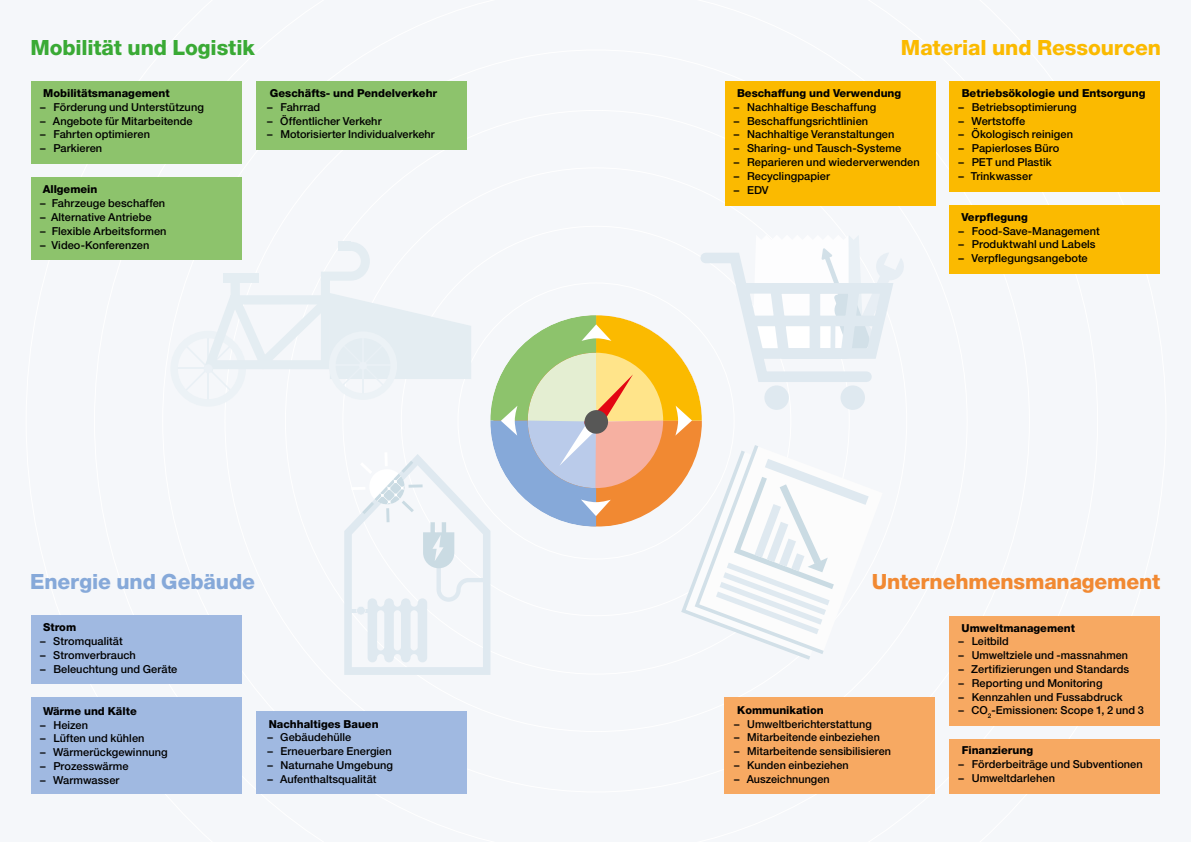
<style>
.page{position:relative;width:1191px;height:842px;background:#fff}
.page>*{position:absolute;margin:0;border:0;box-sizing:border-box;transform-origin:0 0}
.t1{font:800 21px "Helvetica Neue LT Pro";letter-spacing:-.01em;color:#f18932}
.t2{font:800 21px "Helvetica Neue LT Pro";letter-spacing:-.005em;color:#fbba00}
.t3{font:800 21px "Helvetica Neue LT Pro";letter-spacing:-.005em;color:#3aaa35}
.t4{font:800 21px "Helvetica Neue LT Pro";letter-spacing:-.005em;color:#86a9d9}
.t5{font:500 11px "Helvetica Neue LT Pro";letter-spacing:.005em;color:#000}
.t6{font:800 11px "Helvetica Neue LT Pro";color:#000}
</style>
<div class="page">
<div style="left:595px;top:0;width:596px;height:420px;background:#f5f7fa"></div>
<div style="left:0;top:0;width:595px;height:420px;background:#f5f7fa"></div>
<div style="left:0;top:420px;width:597px;height:422px;background:#f5f7fa"></div>
<div style="left:595px;top:420px;width:596px;height:422px;background:#f5f7fa"></div>
<svg style="left:178px;top:236px;width:726px;height:439px"></svg>
<div style="left:31px;top:177px;width:211px;height:83px;background:#8dc36c"></div>
<div style="left:725px;top:81px;width:210px;height:124px;background:#fbba00"></div>
<div style="left:949px;top:81px;width:211px;height:110px;background:#fbba00"></div>
<div style="left:31px;top:81px;width:211px;height:82px;background:#8dc36c"></div>
<div style="left:31px;top:615px;width:211px;height:69px;background:#a0b9e1"></div>
<div style="left:724px;top:698px;width:211px;height:96px;background:#f7a962"></div>
<div style="left:949px;top:739px;width:211px;height:55px;background:#f7a962"></div>
<div style="left:949px;top:615px;width:211px;height:110px;background:#f7a962"></div>
<div style="left:31px;top:698px;width:211px;height:96px;background:#a0b9e1"></div>
<div style="left:256px;top:712px;width:211px;height:82px;background:#a0b9e1"></div>
<div style="left:256px;top:81px;width:211px;height:69px;background:#8dc36c"></div>
<div style="left:949px;top:205px;width:211px;height:69px;background:#fbba00"></div>
<h1 class="t3" style="left:30px;top:35px;width:226px">Mobilität und Logistik</h1>
<h1 class="t2" style="left:901px;top:35px;width:262px">Material und Ressourcen</h1>
<p class="t6" style="left:43px;top:87px;width:128px">Mobilitätsmanagement</p>
<p class="t5" style="left:40px;top:100px;width:165px">– Förderung und Unterstützung</p>
<p class="t5" style="left:40px;top:114px;width:154px">– Angebote für Mitarbeitende</p>
<p class="t5" style="left:40px;top:128px;width:111px">– Fahrten optimieren</p>
<p class="t5" style="left:40px;top:142px;width:64px">– Parkieren</p>
<p class="t6" style="left:43px;top:183px;width:56px">Allgemein</p>
<p class="t5" style="left:40px;top:197px;width:127px">– Fahrzeuge beschaffen</p>
<p class="t5" style="left:40px;top:211px;width:113px">– Alternative Antriebe</p>
<p class="t5" style="left:40px;top:224px;width:128px">– Flexible Arbeitsformen</p>
<p class="t5" style="left:40px;top:238px;width:111px">– Video-Konferenzen</p>
<p class="t6" style="left:270px;top:87px;width:169px">Geschäfts- und Pendelverkehr</p>
<p class="t5" style="left:267px;top:100px;width:55px">– Fahrrad</p>
<p class="t5" style="left:267px;top:114px;width:116px">– Öffentlicher Verkehr</p>
<p class="t5" style="left:267px;top:128px;width:169px">– Motorisierter Individualverkehr</p>
<p class="t6" style="left:737px;top:87px;width:166px">Beschaffung und Verwendung</p>
<p class="t5" style="left:734px;top:100px;width:144px">– Nachhaltige Beschaffung</p>
<p class="t5" style="left:734px;top:114px;width:136px">– Beschaffungsrichtlinien</p>
<p class="t5" style="left:734px;top:128px;width:162px">– Nachhaltige Veranstaltungen</p>
<p class="t5" style="left:734px;top:142px;width:169px">– Sharing- und Tausch-Systeme</p>
<p class="t5" style="left:734px;top:155px;width:187px">– Reparieren und wiederverwenden</p>
<p class="t5" style="left:734px;top:169px;width:98px">– Recyclingpapier</p>
<p class="t5" style="left:734px;top:183px;width:36px">– EDV</p>
<p class="t6" style="left:961px;top:87px;width:185px">Betriebsökologie und Entsorgung</p>
<p class="t5" style="left:958px;top:100px;width:120px">– Betriebsoptimierung</p>
<p class="t5" style="left:958px;top:114px;width:68px">– Wertstoffe</p>
<p class="t5" style="left:958px;top:128px;width:116px">– Ökologisch reinigen</p>
<p class="t5" style="left:958px;top:142px;width:102px">– Papierloses Büro</p>
<p class="t5" style="left:958px;top:155px;width:95px">– PET und Plastik</p>
<p class="t5" style="left:958px;top:169px;width:75px">– Trinkwasser</p>
<p class="t6" style="left:961px;top:210px;width:68px">Verpflegung</p>
<p class="t5" style="left:958px;top:224px;width:143px">– Food-Save-Management</p>
<p class="t5" style="left:958px;top:238px;width:139px">– Produktwahl und Labels</p>
<p class="t5" style="left:958px;top:252px;width:131px">– Verpflegungsangebote</p>
<h1 class="t4" style="left:30px;top:569px;width:226px">Energie und Gebäude</h1>
<h1 class="t1" style="left:872px;top:569px;width:290px">Unternehmensmanagement</h1>
<p class="t6" style="left:43px;top:621px;width:35px">Strom</p>
<p class="t5" style="left:40px;top:634px;width:84px">– Stromqualität</p>
<p class="t5" style="left:40px;top:648px;width:97px">– Stromverbrauch</p>
<p class="t5" style="left:40px;top:662px;width:139px">– Beleuchtung und Geräte</p>
<p class="t6" style="left:43px;top:704px;width:95px">Wärme und Kälte</p>
<p class="t5" style="left:40px;top:718px;width:49px">– Heizen</p>
<p class="t5" style="left:40px;top:732px;width:106px">– Lüften und kühlen</p>
<p class="t5" style="left:40px;top:746px;width:129px">– Wärmerückgewinnung</p>
<p class="t5" style="left:40px;top:759px;width:90px">– Prozesswärme</p>
<p class="t5" style="left:40px;top:773px;width:81px">– Warmwasser</p>
<p class="t6" style="left:269px;top:717px;width:111px">Nachhaltiges Bauen</p>
<p class="t5" style="left:267px;top:731px;width:85px">– Gebäudehülle</p>
<p class="t5" style="left:267px;top:745px;width:126px">– Erneuerbare Energien</p>
<p class="t5" style="left:267px;top:758px;width:127px">– Naturnahe Umgebung</p>
<p class="t5" style="left:267px;top:772px;width:111px">– Aufenthaltsqualität</p>
<p class="t6" style="left:737px;top:703px;width:88px">Kommunikation</p>
<p class="t5" style="left:734px;top:717px;width:139px">– Umweltberichterstattung</p>
<p class="t5" style="left:734px;top:731px;width:147px">– Mitarbeitende einbeziehen</p>
<p class="t5" style="left:734px;top:745px;width:158px">– Mitarbeitende sensibilisieren</p>
<p class="t5" style="left:734px;top:758px;width:116px">– Kunden einbeziehen</p>
<p class="t5" style="left:734px;top:772px;width:97px">– Auszeichnungen</p>
<p class="t6" style="left:961px;top:621px;width:115px">Umweltmanagement</p>
<p class="t5" style="left:958px;top:635px;width:52px">– Leitbild</p>
<p class="t5" style="left:958px;top:649px;width:171px">– Umweltziele und -massnahmen</p>
<p class="t5" style="left:958px;top:662px;width:172px">– Zertifizierungen und Standards</p>
<p class="t5" style="left:958px;top:676px;width:145px">– Reporting und Monitoring</p>
<p class="t5" style="left:958px;top:690px;width:166px">– Kennzahlen und Fussabdruck</p>
<p class="t5" style="left:958px;top:704px;width:187px">– CO<sub>2</sub>-Emissionen: Scope 1, 2 und 3</p>
<p class="t6" style="left:961px;top:744px;width:73px">Finanzierung</p>
<p class="t5" style="left:958px;top:758px;width:186px">– Förderbeiträge und Subventionen</p>
<p class="t5" style="left:958px;top:771px;width:98px">– Umweltdarlehen</p>
</div>
